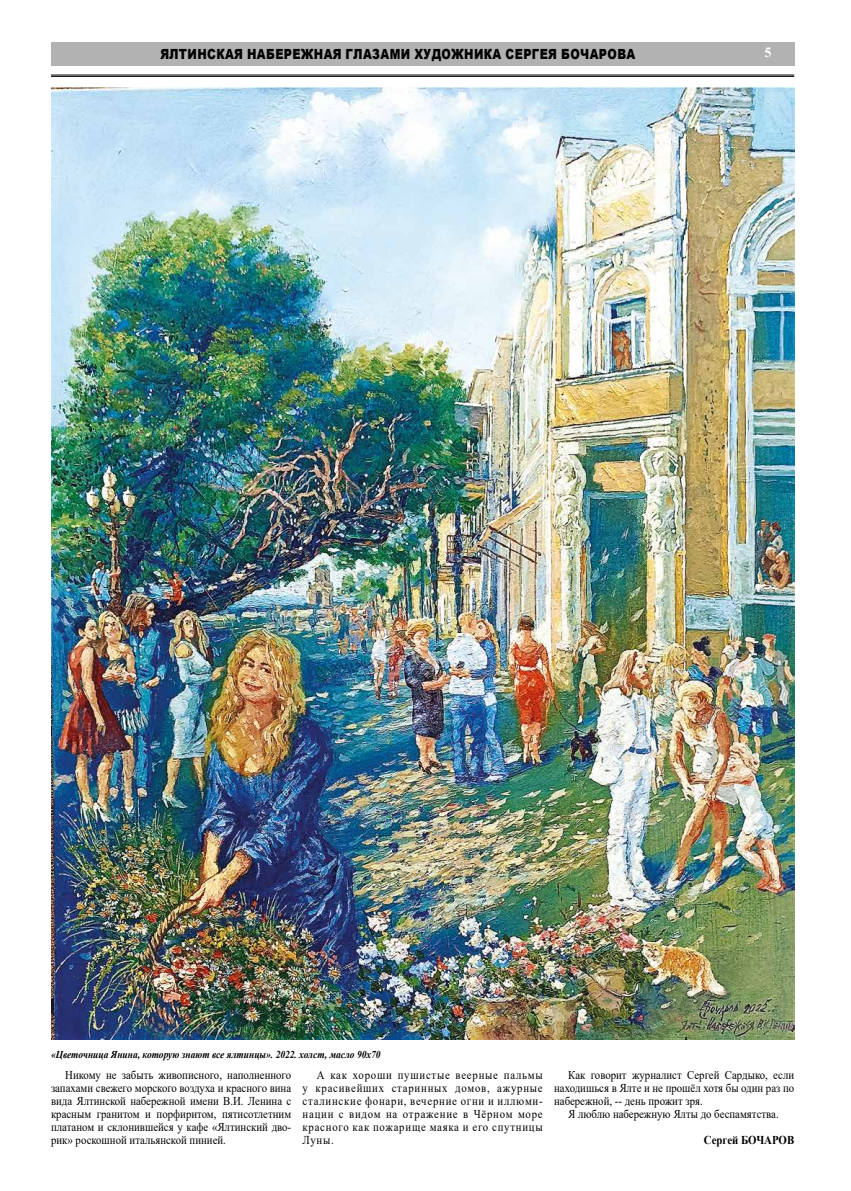
<style>
.page{position:relative;width:851px;height:1191px;background:#fff}
.page>*{position:absolute;margin:0;border:0;box-sizing:border-box;transform-origin:0 0}
.t1{font:900 14px "Arial";letter-spacing:.035em;color:#000;scale:.81 1}
.t2{font:700 14px "Times New Roman";color:#fff}
.t3{font:12px/13px "Times New Roman";color:#000;text-align:justify;scale:.9 1}
.t4{font:700 12px "Times New Roman";color:#000;scale:.9 1}
.t5{font:italic 700 10.5px "Times New Roman";color:#000;scale:.9 1}
</style>
<div class="page">
<div style="left:51px;top:43px;width:743px;height:23px;background:#b2b2b2"></div>
<hr style="left:51px;top:75px;width:743px;height:1px;background:#000">
<hr style="left:51px;top:76px;width:743px;height:1px;background:#000">
<img style="left:51px;top:87px;width:743px;height:953px">
<p class="t1" style="left:160px;top:44px;width:588px">ЯЛТИНСКАЯ НАБЕРЕЖНАЯ ГЛАЗАМИ ХУДОЖНИКА СЕРГЕЯ БОЧАРОВА</p>
<p class="t2" style="left:764px;top:42px;width:8px">5</p>
<p class="t5" style="left:51px;top:1047px;width:367px">«Цветочница Янина, которую знают все ялтинцы». 2022. холст, масло 90х70</p>
<p class="t3" style="left:51px;top:1067px;width:268px;text-indent:14px">Никому не забыть живописного, наполненного запахами свежего морского воздуха и красного вина вида Ялтинской набережной имени В.И. Ленина с красным гранитом и порфиритом, пятисотлетним платаном и склонившейся у кафе «Ялтинский дво&shy;рик» роскошной итальянской пинией.</p>
<p class="t3" style="left:302px;top:1067px;width:268px;text-indent:14px">А как хороши пушистые веерные пальмы у красивейших старинных домов, ажурные сталинские фонари, вечерние огни и иллюми&shy;нации с видом на отражение в Чёрном море красного как пожарище маяка и его спутницы Луны.</p>
<p class="t3" style="left:554px;top:1067px;width:268px;text-indent:14px">Как говорит журналист Сергей Сардыко, если находишься в Ялте и не прошёл хотя бы один раз по набережной, -- день прожит зря.</p>
<p class="t3" style="left:568px;top:1106px;width:235px">Я люблю набережную Ялты до беспамятства.</p>
<p class="t4" style="left:703px;top:1131px;width:102px">Сергей БОЧАРОВ</p>
</div>
